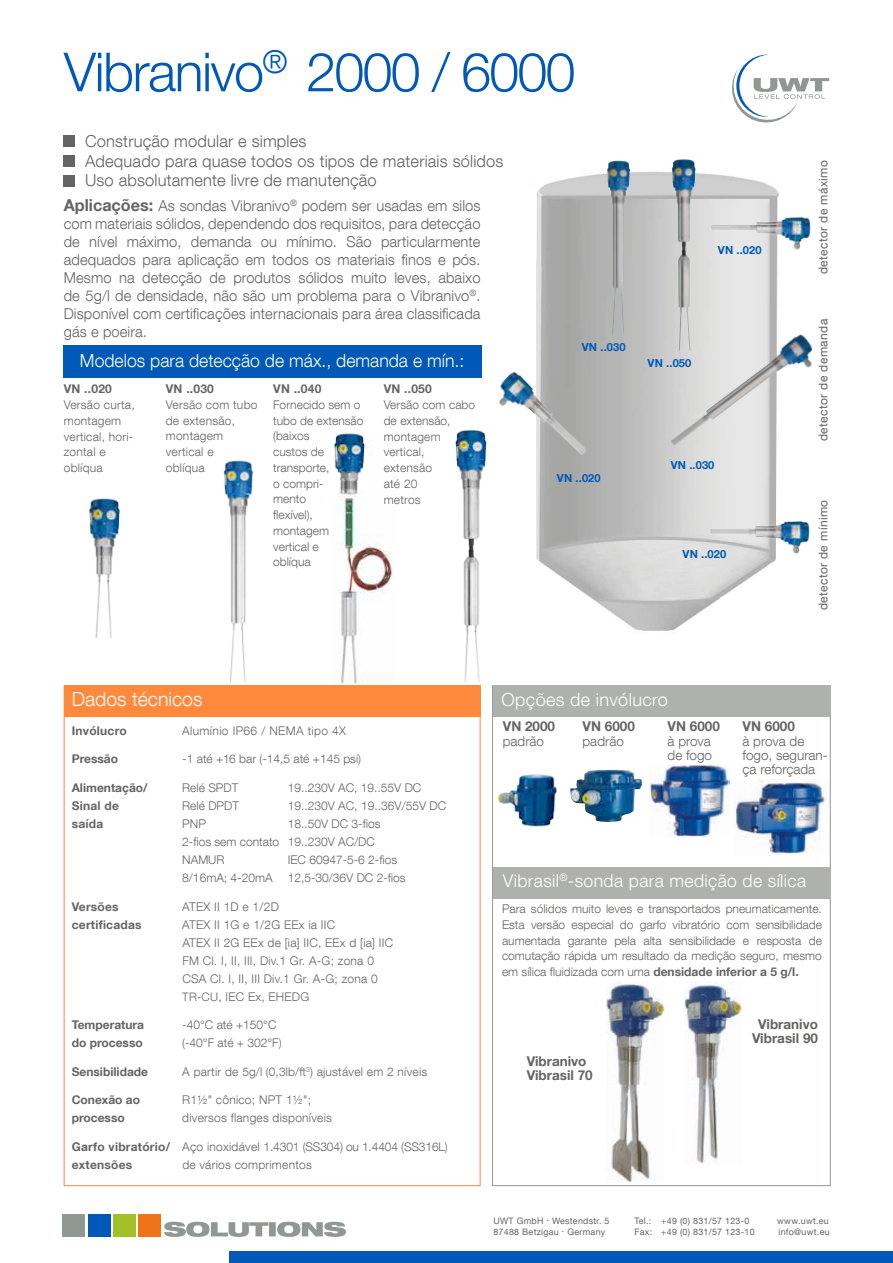
<style>
.page{position:relative;width:893px;height:1263px;background:#fff}
.page>*{position:absolute;margin:0;border:0;box-sizing:border-box;transform-origin:0 0}
.t1{font:300 54px "Helvetica Neue LT Com";letter-spacing:-.03em;color:#0058b8}
.t2{font:300 19.5px "Helvetica Neue LT Com";color:#fff}
.t3{font:300 18px "Helvetica Neue LT Com";color:#fff}
.t4{font:300 18px "Helvetica Neue LT Com";letter-spacing:.02em;color:#fff}
.t5{font:300 17.7px "Helvetica Neue LT Com";letter-spacing:.02em;color:#fff}
.t6{font:300 16.5px/19.8px "Helvetica Neue LT Com";letter-spacing:.01em;color:#646463}
.t7{font:300 15px/18px "Helvetica Neue LT Com";letter-spacing:.005em;color:#646463;text-align:justify}
.t8{font:700 13.5px/14.2px "Helvetica Neue LT Com";color:#646463}
.t9{font:300 13.5px/14.2px "Helvetica Neue LT Com";color:#646463}
.t10{font:300 12px/15.8px "Helvetica Neue LT Com";letter-spacing:.02em;color:#646463}
.t11{font:300 12px/15.8px "Helvetica Neue LT Com";color:#646463}
.t12{font:700 12px "Helvetica Neue LT Com";color:#646463}
.t13{font:300 12px/18px "Helvetica Neue LT Com";letter-spacing:-.01em;color:#646463}
.t14{font:12px "Helvetica Neue LT Com";letter-spacing:.03em;color:#646463}
.t15{font:700 12px "Helvetica Neue LT Com";letter-spacing:.02em;color:#646463}
.t16{font:700 11.1px "Helvetica Neue LT Com";letter-spacing:.01em;color:#0058b8}
.t17{font:8.85px "Helvetica Neue LT Com";letter-spacing:.03em;color:#646463}
.s1{font-weight:700;font-size:16.5px}
.s2{font-size:11.7px}
.s3{font-weight:700}
</style>
<div class="page">
<img style="left:223px;top:460px;width:30px;height:223px">
<img style="left:536px;top:172px;width:243px;height:459px">
<img style="left:606px;top:982px;width:58px;height:201px">
<img style="left:649px;top:764px;width:80px;height:73px">
<img style="left:734px;top:779px;width:91px;height:76px">
<img style="left:492px;top:761px;width:65px;height:69px">
<img style="left:570px;top:770px;width:72px;height:52px">
<div style="left:64px;top:686px;width:416px;height:31px;background:#ff893d"></div>
<div style="left:63px;top:1215px;width:22px;height:22px;background:#919793"></div>
<div style="left:88px;top:1215px;width:22px;height:22px;background:#0058b8"></div>
<div style="left:113px;top:1215px;width:23px;height:22px;background:#a3c027"></div>
<div style="left:139px;top:1215px;width:22px;height:22px;background:#ee7319"></div>
<svg style="left:164px;top:1222px;width:182px;height:15px"></svg>
<div style="left:230px;top:1251px;width:663px;height:12px;background:#0058b8"></div>
<div style="left:493px;top:685px;width:337px;height:31px;background:#adb2af"></div>
<div style="left:493px;top:867px;width:337px;height:31px;background:#adb2af"></div>
<svg style="left:732px;top:55px;width:97px;height:68px"></svg>
<img style="left:685px;top:982px;width:56px;height:181px">
<img style="left:89px;top:498px;width:31px;height:140px">
<img style="left:334px;top:433px;width:60px;height:250px">
<img style="left:455px;top:429px;width:25px;height:254px">
<div style="left:662px;top:132px;width:48px;height:228px;background:#1d1d1b;opacity:.3"></div>
<img style="left:695px;top:195px;width:116px;height:58px">
<svg style="left:622px;top:272px;width:191px;height:209px"></svg>
<img style="left:472px;top:353px;width:138px;height:136px">
<div style="left:587px;top:147px;width:58px;height:199px;background:#1d1d1b;opacity:.31"></div>
<img style="left:694px;top:499px;width:116px;height:62px">
<div style="left:64px;top:135px;width:11px;height:12px;background:#646463"></div>
<div style="left:64px;top:155px;width:11px;height:12px;background:#646463"></div>
<div style="left:64px;top:175px;width:11px;height:11px;background:#646463"></div>
<div style="left:64px;top:345px;width:418px;height:33px;background:#0058b8"></div>
<h1 class="t1" style="left:64px;top:39px;width:513px">Vibranivo<sup>®</sup> 2000 / 6000</h1>
<h3 class="t6" style="left:85px;top:131px;width:420px">Construção modular e simples<br>Adequado para quase todos os tipos de materiais sólidos<br>Uso absolutamente livre de manutenção</h3>
<p class="t7" style="left:64px;top:196px;width:418px"><span class="s1">Aplicações:</span> As sondas Vibranivo<sup>®</sup> podem ser usadas em silos com materiais sólidos, dependendo dos requisitos, para detecção de nível máximo, demanda ou mínimo. São particularmente adequados para aplicação em todos os materiais finos e pós.<br>Mesmo na detecção de produtos sólidos muito leves, abaixo de 5g/l de densidade, não são um problema para o Vibranivo<sup>®</sup>.<br>Disponível com certificações internacionais para área classificada gás e poeira.</p>
<h3 class="t3" style="left:80px;top:349px;width:386px">Modelos para detecção de máx., demanda e mín.:</h3>
<p class="t12" style="left:64px;top:381px;width:50px">VN ..020</p>
<p class="t10" style="left:64px;top:397px;width:72px">Versão curta, montagem vertical, hori&shy;zontal e oblíqua</p>
<p class="t12" style="left:166px;top:381px;width:50px">VN ..030</p>
<p class="t10" style="left:166px;top:397px;width:93px">Versão com tubo de extensão, montagem vertical e<br>oblíqua</p>
<p class="t12" style="left:273px;top:381px;width:50px">VN ..040</p>
<p class="t11" style="left:273px;top:397px;width:92px">Fornecido sem o tubo de extensão (baixos<br>custos de transporte,<br>o compri-<br>mento<br>flexível), montagem vertical e<br>oblíqua</p>
<p class="t12" style="left:384px;top:381px;width:50px">VN ..050</p>
<p class="t10" style="left:384px;top:397px;width:93px">Versão com cabo de extensão, montagem vertical, extensão<br>até 20<br>metros</p>
<p class="t16" style="left:582px;top:340px;width:45px">VN ..030</p>
<p class="t16" style="left:557px;top:470px;width:45px">VN ..020</p>
<p class="t16" style="left:718px;top:243px;width:45px">VN ..020</p>
<p class="t16" style="left:648px;top:356px;width:45px">VN ..050</p>
<p class="t16" style="left:671px;top:458px;width:45px">VN ..030</p>
<p class="t16" style="left:682px;top:546px;width:45px">VN ..020</p>
<p class="t14" style="left:816px;top:274px;width:115px;rotate:-90deg">detector de máximo</p>
<p class="t14" style="left:816px;top:441px;width:124px;rotate:-90deg">detector de demanda</p>
<p class="t14" style="left:816px;top:610px;width:112px;rotate:-90deg">detector de mínimo</p>
<h2 class="t2" style="left:72px;top:687px;width:132px">Dados técnicos</h2>
<p class="t15" style="left:72px;top:723px;width:57px">Invólucro</p>
<p class="t10" style="left:182px;top:722px;width:165px">Alumínio IP66 / NEMA tipo 4X</p>
<p class="t12" style="left:72px;top:751px;width:48px">Pressão</p>
<p class="t11" style="left:182px;top:751px;width:180px">-1 até +16 bar (-14,5 até +145 psi)</p>
<p class="t12" style="left:72px;top:780px;width:77px">Alimentação/</p>
<p class="t11" style="left:182px;top:779px;width:58px">Relé SPDT</p>
<p class="t11" style="left:288px;top:779px;width:135px">19..230V AC, 19..55V DC</p>
<p class="t12" style="left:72px;top:798px;width:49px">Sinal de</p>
<p class="t11" style="left:182px;top:797px;width:58px">Relé DPDT</p>
<p class="t11" style="left:288px;top:797px;width:160px">19..230V AC, 19..36V/55V DC</p>
<p class="t12" style="left:72px;top:816px;width:33px">saída</p>
<p class="t10" style="left:182px;top:815px;width:25px">PNP</p>
<p class="t11" style="left:182px;top:814px;width:200px;line-height:18px;text-indent:105px">18..50V DC 3-fios<br>2-fios sem contato 19..230V AC/DC<br>NAMUR</p>
<p class="t11" style="left:288px;top:851px;width:111px">IEC 60947-5-6 2-fios</p>
<p class="t11" style="left:182px;top:869px;width:92px">8/16mA; 4-20mA</p>
<p class="t11" style="left:288px;top:869px;width:119px">12,5-30/36V DC 2-fios</p>
<p class="t15" style="left:72px;top:899px;width:49px">Versões</p>
<p class="t10" style="left:182px;top:898px;width:98px">ATEX II 1D e 1/2D</p>
<p class="t15" style="left:72px;top:917px;width:71px">certificadas</p>
<p class="t10" style="left:182px;top:915px;width:212px;line-height:18px">ATEX II 1G e 1/2G EEx ia IIC<br>ATEX II 2G EEx de [ia] IIC, EEx d [ia] IIC<br>FM Cl. I, II, III, Div.1 Gr. A-G; zona 0<br>CSA Cl. I, II, III Div.1 Gr. A-G; zona 0<br><span class="s2">TR-CU</span>, IEC Ex, EHEDG</p>
<p class="t12" style="left:72px;top:1017px;width:74px">Temperatura</p>
<p class="t10" style="left:182px;top:1017px;width:96px">-40°C até +150°C</p>
<p class="t12" style="left:72px;top:1035px;width:73px">do processo</p>
<p class="t10" style="left:182px;top:1035px;width:101px">(-40°F até + 302°F)</p>
<p class="t12" style="left:72px;top:1064px;width:78px">Sensibilidade</p>
<p class="t10" style="left:182px;top:1063px;width:246px">A partir de 5g/l (0,3lb/ft<sup>3</sup>) ajustável em 2 níveis</p>
<p class="t12" style="left:72px;top:1092px;width:70px">Conexão ao</p>
<p class="t10" style="left:182px;top:1092px;width:130px">R1½" cônico; NPT 1½";</p>
<p class="t12" style="left:72px;top:1110px;width:55px">processo</p>
<p class="t10" style="left:182px;top:1110px;width:151px">diversos flanges disponíveis</p>
<p class="t13" style="left:72px;top:1137px;width:378px"><span class="s3">Garfo vibratório/</span> Aço inoxidável 1.4301 (SS304) ou 1.4404 (SS316L) <span class="s3">extensões</span></p>
<p class="t10" style="left:182px;top:1157px;width:131px">de vários comprimentos</p>
<h3 class="t4" style="left:502px;top:689px;width:168px">Opções de invólucro</h3>
<p class="t8" style="left:503px;top:719px;width:54px">VN 2000</p>
<p class="t9" style="left:503px;top:733px;width:43px">padrão</p>
<p class="t8" style="left:583px;top:719px;width:54px">VN 6000</p>
<p class="t9" style="left:583px;top:733px;width:43px">padrão</p>
<p class="t8" style="left:668px;top:719px;width:54px">VN 6000</p>
<p class="t9" style="left:668px;top:733px;width:46px">à prova de fogo</p>
<p class="t8" style="left:743px;top:719px;width:54px">VN 6000</p>
<p class="t9" style="left:743px;top:733px;width:87px">à prova de fogo, seguran&shy;ça reforçada</p>
<h3 class="t5" style="left:503px;top:870px;width:305px">Vibrasil<sup>®</sup>-sonda para medição de sílica</h3>
<p class="t10" style="left:502px;top:901px;width:321px;text-align:justify">Para sólidos muito leves e transportados pneumaticamente.<br>Esta versão especial do garfo vibratório com sensibilidade aumentada garante pela alta sensibilidade e resposta de comutação rápida um resultado da medição seguro, mesmo em sílica fluidizada com uma <span class="s3">densidade inferior a 5 g/l.</span></p>
<p class="t8" style="left:527px;top:1053px;width:67px">Vibranivo<br>Vibrasil 70</p>
<p class="t8" style="left:752px;top:1016px;width:67px;text-align:center">Vibranivo<br>Vibrasil 90</p>
<p class="t17" style="left:493px;top:1215px;width:118px">UWT GmbH . Westendstr. 5</p>
<p class="t17" style="left:634px;top:1215px;width:117px">Tel.: +49 (0) 831/57 123-0</p>
<p class="t17" style="left:777px;top:1215px;width:53px">www.uwt.eu</p>
<p class="t17" style="left:493px;top:1227px;width:113px">87488 Betzigau . Germany</p>
<p class="t17" style="left:634px;top:1227px;width:122px">Fax: +49 (0) 831/57 123-10</p>
<p class="t17" style="left:778px;top:1227px;width:53px">info@uwt.eu</p>
</div>
